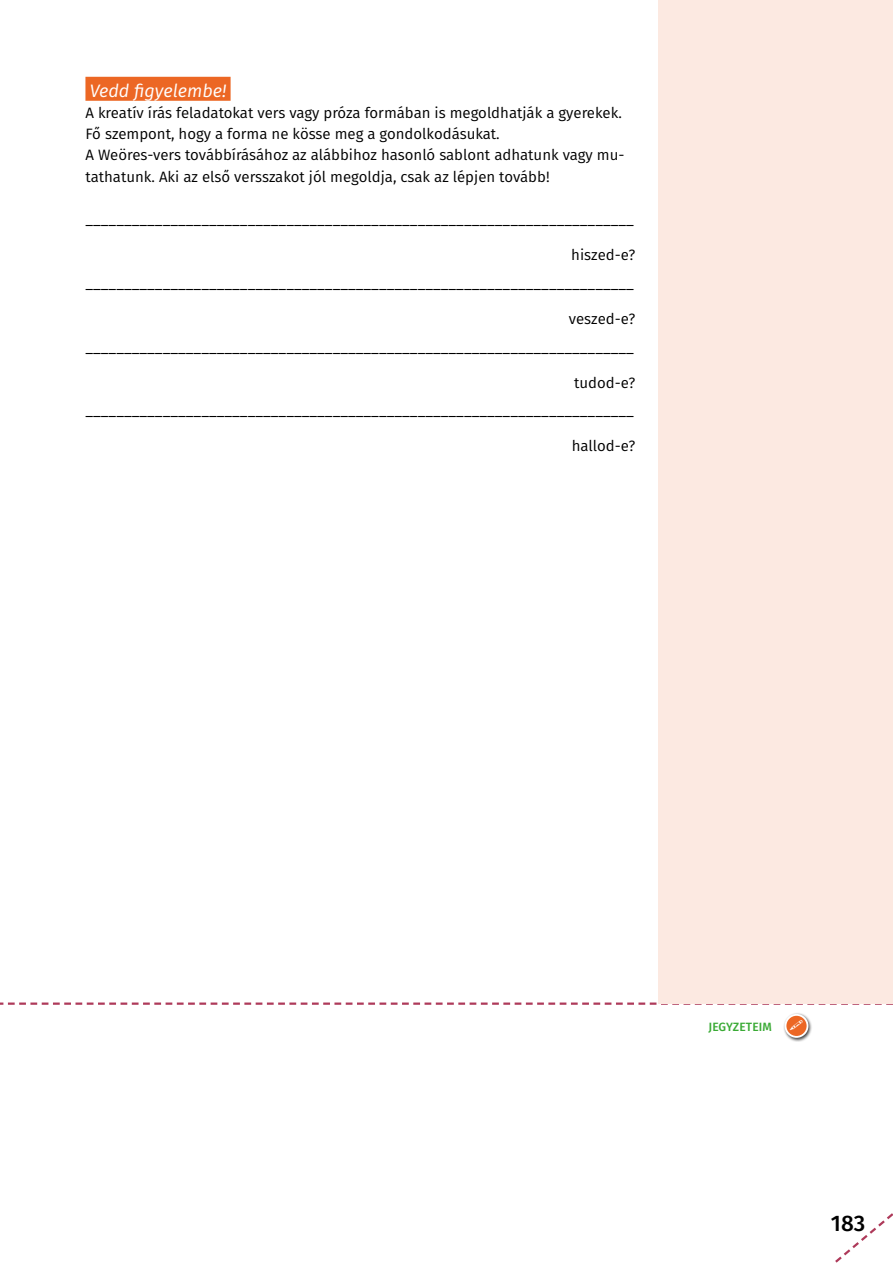
<style>
.page{position:relative;width:893px;height:1263px;background:#fff}
.page>*{position:absolute;margin:0;border:0;box-sizing:border-box;transform-origin:0 0}
.t1{font:500 22.5px "Fira Sans";color:#000}
.t2{font:italic 18px "Fira Sans";color:#fff}
.t3{font:15px/21.3px "Fira Sans";color:#000;text-align:right}
.t4{font:500 12px "Fira Sans";letter-spacing:.01em;color:#3aaa35}
</style>
<div class="page">
<svg style="left:0;top:1002px;width:893px;height:3px"></svg>
<div style="left:658px;top:0;width:235px;height:1004px;background:#fce9e1"></div>
<div style="left:85px;top:77px;width:146px;height:24px;background:#ec6724"></div>
<div style="left:783px;top:1012px;width:30px;height:30px;background:#000;opacity:.75"></div>
<svg style="left:785px;top:1015px;width:22px;height:22px"></svg>
<div style="left:784px;top:1014px;width:24px;height:24px;border:2px solid #fff;border-radius:50%"></div>
<svg style="left:835px;top:1213px;width:58px;height:50px"></svg>
<svg style="left:790px;top:1020px;width:13px;height:10px"></svg>
<p class="t2" style="left:90px;top:77px;width:138px">Vedd figyelembe!</p>
<p class="t3" style="left:85px;top:102px;width:540px;text-align:left">A kreatív írás feladatokat vers vagy próza formában is megoldhatják a gyerekek.<br>Fő szempont, hogy a forma ne kösse meg a gondolkodásukat.<br>A Weöres-vers továbbírásához az alábbihoz hasonló sablont adhatunk vagy mu&shy;tathatunk. Aki az első versszakot jól megoldja, csak az lépjen tovább!</p>
<p class="t3" style="left:85px;top:208px;width:550px">_______________________________________________________________________</p>
<p class="t3" style="left:85px;top:241px;width:551px;line-height:27.8px">hiszed-e? _______________________________________________________________________</p>
<p class="t3" style="left:85px;top:304px;width:551px;line-height:27.8px">veszed-e? _______________________________________________________________________</p>
<p class="t3" style="left:85px;top:368px;width:551px;line-height:27.8px">tudod-e? _______________________________________________________________________</p>
<p class="t3" style="left:572px;top:435px;width:65px">hallod-e?</p>
<p class="t4" style="left:708px;top:1017px;width:65px">JEGYZETEIM</p>
<h1 class="t1" style="left:831px;top:1205px;width:36px">183</h1>
</div>
